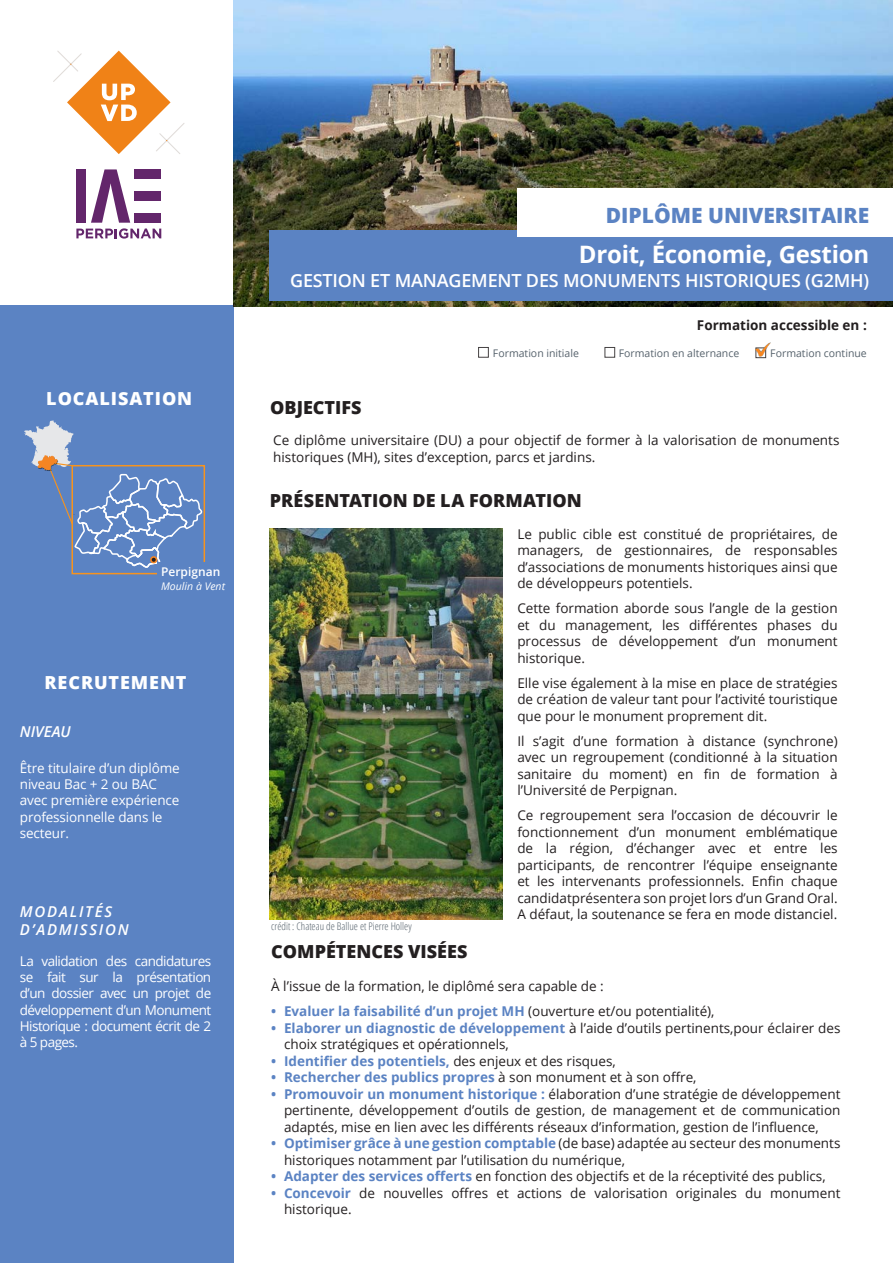
<style>
.page{position:relative;width:893px;height:1263px;background:#fff}
.page>*{position:absolute;margin:0;border:0;box-sizing:border-box;transform-origin:0 0}
.t1{font:700 24px "Open Sans";letter-spacing:-.01em;color:#fff}
.t2{font:800 21px "Open Sans";color:#5b83c3}
.t3{font:800 18px "Open Sans";color:#231f20}
.t4{font:600 18px "Open Sans";letter-spacing:-.01em;color:#fff}
.t5{font:800 18px "Open Sans";letter-spacing:.05em;color:#fff}
.t6{font:italic 600 15px/18px "Open Sans";letter-spacing:.12em;color:#fff}
.t7{font:13.5px/16.5px "Open Sans";color:#231f20;text-align:justify}
.t8{font:13.5px/16.2px "Open Sans";letter-spacing:-.01em;color:#fff}
.t9{font:700 13.5px "Open Sans";color:#5b83c3}
.t10{font:700 13.5px "Open Sans";color:#231f20}
.t11{font:600 12px "Open Sans";color:#fff}
.t12{font:10.5px "Open Sans";color:#56626c}
.t13{font:300 condensed 10.5px "Open Sans";color:#56626c}
.t14{font:italic 10.5px "Open Sans";color:#fff}
.s1{font-weight:400;color:#231f20}
.s2{font-weight:700;color:#5b83c3}
</style>
<div class="page">
<div style="left:0;top:306px;width:234px;height:957px;background:#5b83c3"></div>
<img style="left:234px;top:0;width:659px;height:307px">
<div style="left:270px;top:230px;width:623px;height:70px;background:#5b83c3"></div>
<div style="left:518px;top:188px;width:375px;height:48px;background:#fff"></div>
<div style="left:478px;top:347px;width:11px;height:11px;border:1px solid #231f20"></div>
<div style="left:755px;top:347px;width:11px;height:11px;border:1px solid #231f20"></div>
<div style="left:604px;top:347px;width:11px;height:11px;border:1px solid #231f20"></div>
<img style="left:755px;top:342px;width:15px;height:15px">
<img style="left:270px;top:528px;width:233px;height:391px">
<div style="left:71px;top:465px;width:134px;height:109px;border:2px solid #f7931d"></div>
<svg style="left:24px;top:420px;width:179px;height:151px"></svg>
<div style="left:150px;top:556px;width:7px;height:7px;border:2px solid #f58523;border-radius:50%"></div>
<div style="left:157px;top:562px;width:67px;height:33px;background:#5b83c3"></div>
<svg style="left:53px;top:51px;width:132px;height:103px"></svg>
<svg style="left:76px;top:169px;width:85px;height:70px"></svg>
<div style="left:134px;top:169px;width:27px;height:10px;background:#63266b"></div>
<div style="left:134px;top:213px;width:27px;height:10px;background:#63266b"></div>
<div style="left:134px;top:191px;width:27px;height:10px;background:#63266b"></div>
<p class="t5" style="left:46px;top:385px;width:147px">LOCALISATION</p>
<p class="t11" style="left:161px;top:564px;width:61px">Perpignan</p>
<p class="t14" style="left:161px;top:579px;width:65px">Moulin à Vent</p>
<p class="t5" style="left:45px;top:668px;width:144px">RECRUTEMENT</p>
<p class="t6" style="left:20px;top:722px;width:52px">NIVEAU</p>
<p class="t8" style="left:20px;top:760px;width:161px">Être titulaire d’un diplôme niveau Bac + 2 ou BAC avec première expérience professionnelle dans le secteur.</p>
<p class="t6" style="left:20px;top:903px;width:110px">MODALITÉS<br>D’ADMISSION</p>
<p class="t8" style="left:20px;top:953px;width:193px;text-align:justify">La validation des candidatures se fait sur la présentation d’un dossier avec un projet de développement d’un Monument Historique : document écrit de 2 à 5 pages.</p>
<p class="t2" style="left:606px;top:199px;width:265px">DIPLÔME UNIVERSITAIRE</p>
<p class="t1" style="left:579px;top:237px;width:292px">Droit, Économie, Gestion</p>
<p class="t4" style="left:290px;top:269px;width:581px">GESTION ET MANAGEMENT DES MONUMENTS HISTORIQUES (G2MH)</p>
<p class="t10" style="left:697px;top:316px;width:171px">Formation accessible en :</p>
<p class="t12" style="left:493px;top:346px;width:88px">Formation initiale</p>
<p class="t12" style="left:619px;top:346px;width:122px">Formation en alternance</p>
<p class="t12" style="left:770px;top:346px;width:98px">Formation continue</p>
<p class="t3" style="left:270px;top:394px;width:93px">OBJECTIFS</p>
<p class="t7" style="left:273px;top:432px;width:568px">Ce diplôme universitaire (DU) a pour objectif de former à la valorisation de monuments historiques (MH), sites d’exception, parcs et jardins.</p>
<p class="t3" style="left:270px;top:486px;width:314px">PRÉSENTATION DE LA FORMATION</p>
<p class="t13" style="left:271px;top:919px;width:142px">crédit : Chateau de Ballue et Pierre Holley</p>
<p class="t7" style="left:517px;top:525px;width:322px">Le public cible est constitué de propriétaires, de managers, de gestionnaires, de responsables d’associations de monuments historiques ainsi que de développeurs potentiels.</p>
<p class="t7" style="left:517px;top:599px;width:322px">Cette formation aborde sous l’angle de la gestion et du management, les différentes phases du processus de développement d’un monument historique.</p>
<p class="t7" style="left:517px;top:674px;width:322px">Elle vise également à la mise en place de stratégies de création de valeur tant pour l’activité touristique que pour le monument proprement dit.</p>
<p class="t7" style="left:517px;top:732px;width:322px">Il s’agit d’une formation à distance (synchrone) avec un regroupement (conditionné à la situation sanitaire du moment) en fin de formation à l’Université de Perpignan.</p>
<p class="t7" style="left:517px;top:806px;width:322px">Ce regroupement sera l’occasion de découvrir le fonctionnement d’un monument emblématique de la région, d’échanger avec et entre les participants, de rencontrer l’équipe enseignante et les intervenants professionnels. Enfin chaque candidatprésentera son projet lors d’un Grand Oral.<br>A défaut, la soutenance se fera en mode distanciel.</p>
<p class="t3" style="left:271px;top:937px;width:198px">COMPÉTENCES VISÉES</p>
<p class="t7" style="left:271px;top:977px;width:334px">À l’issue de la formation, le diplômé sera capable de :</p>
<p class="t9" style="left:271px;top:1001px;width:445px">• Evaluer la faisabilité d’un projet MH <span class="s1">(ouverture et/ou potentialité),</span></p>
<p class="t7" style="left:284px;top:1019px;width:558px;text-indent:-13px"><span class="s2">• Elaborer un diagnostic de développement</span> à l’aide d’outils pertinents,pour éclairer des choix stratégiques et opérationnels,</p>
<p class="t9" style="left:271px;top:1051px;width:346px">• Identifier des potentiels, <span class="s1">des enjeux et des risques,</span></p>
<p class="t9" style="left:271px;top:1067px;width:427px">• Rechercher des publics propres <span class="s1">à son monument et à son offre,</span></p>
<p class="t7" style="left:284px;top:1085px;width:558px;text-indent:-13px"><span class="s2">• Promouvoir un monument historique :</span> élaboration d’une stratégie de développement pertinente, développement d’outils de gestion, de management et de communication adaptés, mise en lien avec les différents réseaux d’information, gestion de l’influence,</p>
<p class="t7" style="left:284px;top:1134px;width:558px;text-indent:-13px"><span class="s2">• Optimiser grâce à une gestion comptable</span> (de base) adaptée au secteur des monuments historiques notamment par l’utilisation du numérique,</p>
<p class="t7" style="left:271px;top:1167px;width:556px"><span class="s2">• Adapter des services offerts</span> en fonction des objectifs et de la réceptivité des publics,</p>
<p class="t7" style="left:284px;top:1184px;width:558px;text-indent:-13px"><span class="s2">• Concevoir</span> de nouvelles offres et actions de valorisation originales du monument historique.</p>
</div>
